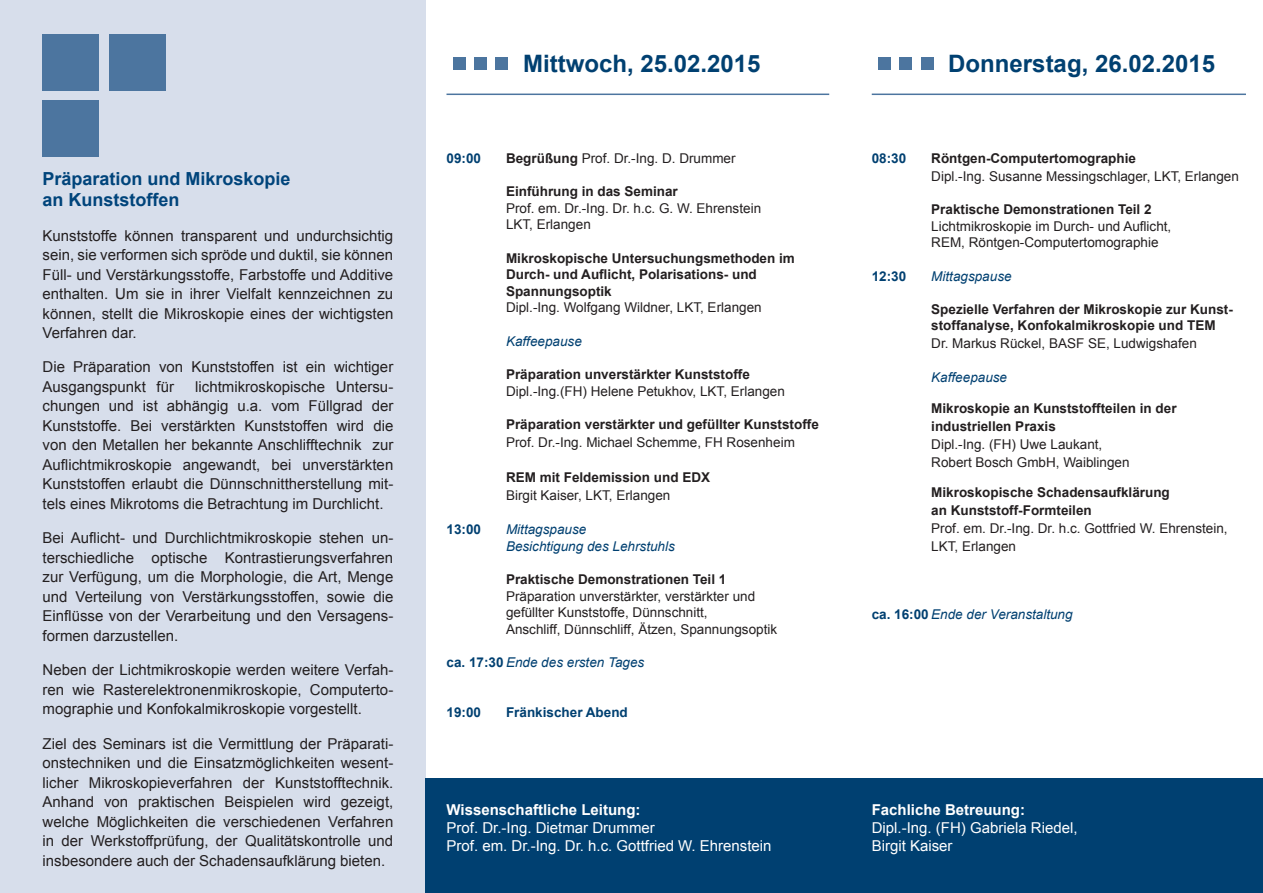
<style>
.page{position:relative;width:1263px;height:893px;background:#fff}
.page>*{position:absolute;margin:0;border:0;box-sizing:border-box;transform-origin:0 0}
.t1{font:700 24px "Arial";color:#004071}
.t2{font:700 18px/21.6px "Arial";color:#00447b}
.t3{font:15px/19.5px "Arial";color:#231f20;text-align:justify}
.t4{font:15px/18px "Arial";color:#fff}
.t5{font:13.5px/16.5px "Arial";color:#231f20}
.t6{font:700 13.5px/16.5px "Arial";color:#231f20}
.t7{font:italic 13.5px/16.5px "Arial";color:#004071}
.t8{font:700 13.5px "Arial";color:#004071}
.s1{font-weight:700}
.s2{font-weight:400}
.s3{font-weight:700;font-style:normal}
</style>
<div class="page">
<div style="left:0;top:0;width:425px;height:893px;background:#d7deeb"></div>
<div style="left:43px;top:34px;width:56px;height:57px;background:#4c759f"></div>
<div style="left:109px;top:34px;width:57px;height:57px;background:#4c759f"></div>
<div style="left:43px;top:100px;width:56px;height:57px;background:#4c759f"></div>
<hr style="left:446px;top:94px;width:383px;height:1px;background:#4c759f">
<hr style="left:872px;top:94px;width:374px;height:1px;background:#4c759f">
<div style="left:453px;top:57px;width:13px;height:13px;background:#4c759f"></div>
<div style="left:474px;top:57px;width:13px;height:13px;background:#4c759f"></div>
<div style="left:495px;top:57px;width:13px;height:13px;background:#4c759f"></div>
<div style="left:878px;top:57px;width:13px;height:13px;background:#4c759f"></div>
<div style="left:899px;top:57px;width:13px;height:13px;background:#4c759f"></div>
<div style="left:921px;top:57px;width:12px;height:13px;background:#4c759f"></div>
<div style="left:426px;top:778px;width:837px;height:115px;background:#004071"></div>
<p class="t2" style="left:43px;top:168px;width:250px">Präparation und Mikroskopie an Kunststoffen</p>
<p class="t3" style="left:43px;top:226px;width:352px">Kunststoffe können transparent und undurchsichtig sein, sie verformen sich spröde und duktil, sie können Füll- und Verstärkungsstoffe, Farbstoffe und Additive enthalten. Um sie in ihrer Vielfalt kennzeichnen zu können, stellt die Mikroskopie eines der wichtigsten Verfahren dar.</p>
<p class="t3" style="left:43px;top:358px;width:352px">Die Präparation von Kunststoffen ist ein wichtiger<br>Ausgangspunkt für</p>
<p class="t3" style="left:43px;top:377px;width:352px;text-indent:153px">lichtmikroskopische Untersu&shy;chungen und ist abhängig u.a. vom Füllgrad der Kunststoffe. Bei verstärkten Kunststoffen wird die von den Metallen her bekannte Anschlifftechnik zur Auflichtmikroskopie angewandt, bei unverstärkten Kunststoffen erlaubt die Dünnschnittherstellung mit&shy;tels eines Mikrotoms die Betrachtung im Durchlicht.</p>
<p class="t3" style="left:43px;top:528px;width:352px">Bei Auflicht- und Durchlichtmikroskopie stehen un&shy;terschiedliche optische Kontrastierungsverfahren zur Verfügung, um die Morphologie, die Art, Menge und Verteilung von Verstärkungsstoffen, sowie die Einflüsse von der Verarbeitung und den Versagens&shy;formen darzustellen.</p>
<p class="t3" style="left:43px;top:660px;width:352px">Neben der Lichtmikroskopie werden weitere Verfah&shy;ren wie Rasterelektronenmikroskopie, Computerto&shy;mographie und Konfokalmikroskopie vorgestellt.</p>
<p class="t3" style="left:43px;top:734px;width:352px">Ziel des Seminars ist die Vermittlung der Präparati&shy;onstechniken und die Einsatzmöglichkeiten wesent&shy;licher Mikroskopieverfahren der Kunststofftechnik.<br>Anhand von praktischen Beispielen wird gezeigt, welche Möglichkeiten die verschiedenen Verfahren in der Werkstoffprüfung, der Qualitätskontrolle und insbesondere auch der Schadensaufklärung bieten.</p>
<p class="t1" style="left:523px;top:47px;width:239px">Mittwoch, 25.02.2015</p>
<p class="t1" style="left:948px;top:47px;width:268px">Donnerstag, 26.02.2015</p>
<p class="t8" style="left:446px;top:149px;width:36px">09:00</p>
<p class="t5" style="left:506px;top:150px;width:231px"><span class="s1">Begrüßung</span> Prof. Dr.-Ing. D. Drummer</p>
<p class="t5" style="left:506px;top:184px;width:257px"><span class="s1">Einführung in das Seminar<br></span>Prof. em. Dr.-Ing. Dr. h.c. G. W. Ehrenstein<br>LKT, Erlangen</p>
<p class="t6" style="left:506px;top:250px;width:290px">Mikroskopische Untersuchungsmethoden im Durch- und Auflicht, Polarisations- und Spannungsoptik<br><span class="s2">Dipl.-Ing. Wolfgang Wildner, LKT, Erlangen</span></p>
<p class="t7" style="left:506px;top:333px;width:77px">Kaffeepause</p>
<p class="t5" style="left:506px;top:367px;width:280px"><span class="s1">Präparation unverstärkter Kunststoffe<br></span>Dipl.-Ing.(FH) Helene Petukhov, LKT, Erlangen</p>
<p class="t6" style="left:506px;top:416px;width:314px;line-height:18px">Präparation verstärkter und gefüllter Kunststoffe<br><span class="s2">Prof. Dr.-Ing. Michael Schemme, FH Rosenheim</span></p>
<p class="t5" style="left:506px;top:469px;width:206px;line-height:18px"><span class="s1">REM mit Feldemission und EDX<br></span>Birgit Kaiser, LKT, Erlangen</p>
<p class="t8" style="left:446px;top:520px;width:36px">13:00</p>
<p class="t7" style="left:506px;top:521px;width:170px">Mittagspause<br>Besichtigung des Lehrstuhls</p>
<p class="t5" style="left:506px;top:571px;width:273px"><span class="s1">Praktische Demonstrationen Teil 1<br></span>Präparation unverstärkter, verstärkter und gefüllter Kunststoffe, Dünnschnitt,<br>Anschliff, Dünnschliff, Ätzen, Spannungsoptik</p>
<p class="t7" style="left:446px;top:654px;width:199px"><span class="s3">ca. 17:30</span> Ende des ersten Tages</p>
<p class="t8" style="left:446px;top:703px;width:36px">19:00</p>
<p class="t8" style="left:506px;top:703px;width:123px">Fränkischer Abend</p>
<p class="t8" style="left:872px;top:149px;width:36px">08:30</p>
<p class="t5" style="left:931px;top:149px;width:309px;line-height:18px"><span class="s1">Röntgen-Computertomographie<br></span>Dipl.-Ing. Susanne Messingschlager, LKT, Erlangen</p>
<p class="t5" style="left:931px;top:202px;width:242px"><span class="s1">Praktische Demonstrationen Teil 2<br></span>Lichtmikroskopie im Durch- und Auflicht,<br>REM, Röntgen-Computertomographie</p>
<p class="t8" style="left:872px;top:267px;width:36px">12:30</p>
<p class="t7" style="left:931px;top:268px;width:82px">Mittagspause</p>
<p class="t6" style="left:931px;top:301px;width:303px">Spezielle Verfahren der Mikroskopie zur Kunst&shy;stoffanalyse, Konfokalmikroskopie und TEM</p>
<p class="t5" style="left:931px;top:336px;width:267px">Dr. Markus Rückel, BASF SE, Ludwigshafen</p>
<p class="t7" style="left:931px;top:369px;width:77px">Kaffeepause</p>
<p class="t6" style="left:931px;top:399px;width:247px;line-height:18px">Mikroskopie an Kunststoffteilen in der industriellen Praxis<br><span class="s2">Dipl.-Ing. (FH) Uwe Laukant,<br>Robert Bosch GmbH, Waiblingen</span></p>
<p class="t5" style="left:931px;top:484px;width:298px;line-height:18px"><span class="s1">Mikroskopische Schadensaufklärung<br>an Kunststoff-Formteilen<br></span>Prof. em. Dr.-Ing. Dr. h.c. Gottfried W. Ehrenstein, LKT, Erlangen</p>
<p class="t7" style="left:872px;top:606px;width:202px"><span class="s3">ca. 16:00</span> Ende der Veranstaltung</p>
<p class="t4" style="left:446px;top:800px;width:327px"><span class="s1">Wissenschaftliche Leitung:<br></span>Prof. Dr.-Ing. Dietmar Drummer<br>Prof. em. Dr.-Ing. Dr. h.c. Gottfried W. Ehrenstein</p>
<p class="t4" style="left:872px;top:800px;width:207px"><span class="s1">Fachliche Betreuung:<br></span>Dipl.-Ing. (FH) Gabriela Riedel,<br>Birgit Kaiser</p>
</div>
